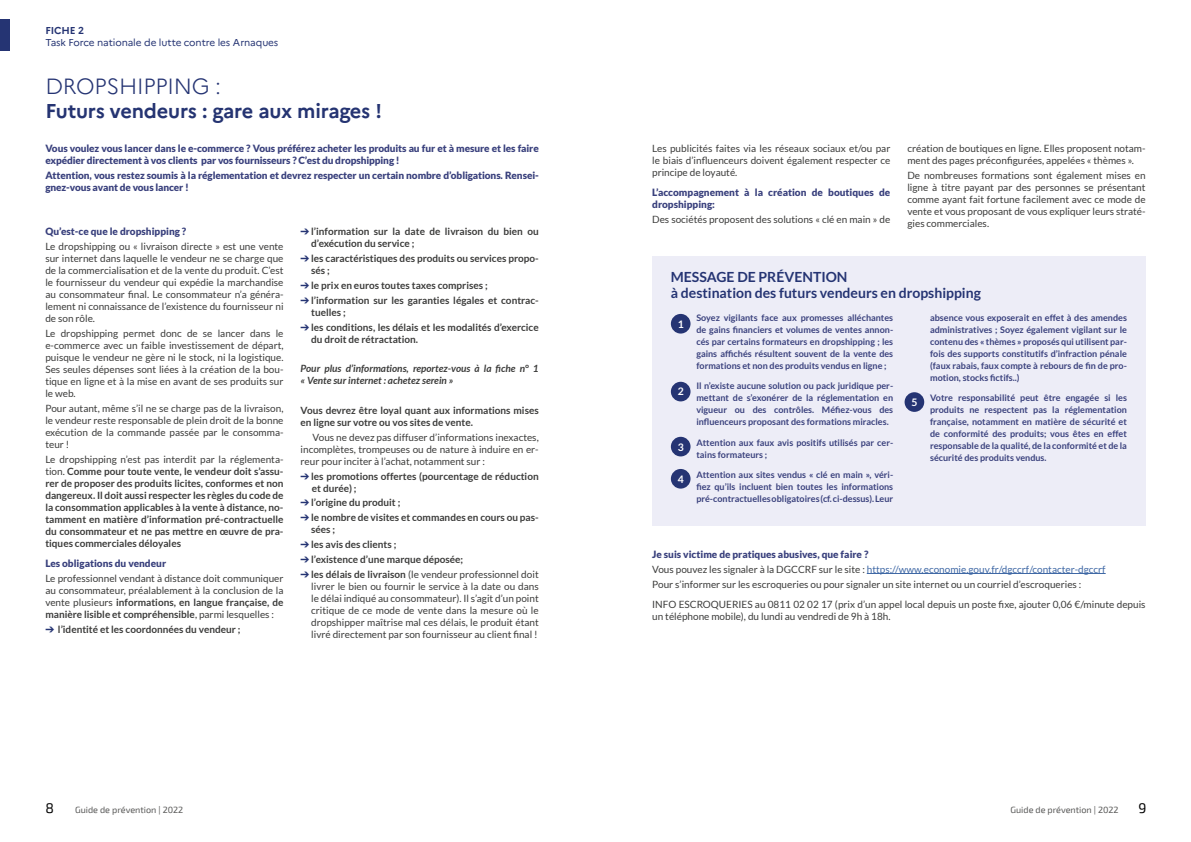
<style>
.page{position:relative;width:1191px;height:842px;background:#fff}
.page>*{position:absolute;margin:0;border:0;box-sizing:border-box;transform-origin:0 0}
.t1{font:300 22px "Marianne";letter-spacing:-.01em;color:#253473}
.t2{font:700 20px "Marianne";letter-spacing:-.01em;color:#253472}
.t3{font:700 14px/16px "Lato";color:#253473}
.t4{font:14px "Exo 2";color:#000}
.t5{font:700 10.4px "Lato";color:#fff}
.t6{font:10px/12px "Lato";color:#3c3c3b;text-align:justify}
.t7{font:700 10px/12px "Lato";color:#3c3c3b}
.t8{font:900 10px/12px "Lato";letter-spacing:-.01em;color:#3a417d}
.t9{font:italic 700 10px/12px "Lato";color:#3c3c3b}
.t10{font:10px "Marianne";letter-spacing:-.01em;color:#253473}
.t11{font:700 10px "Marianne";letter-spacing:-.01em;color:#253473}
.t12{font:700 9px/12px "Lato";color:#3a417d;text-align:justify}
.t13{font:9px "Exo 2";color:#575756}
.s1{font-weight:400}
.s2{font-weight:700}
.s3{color:#253473}
.s4{font-weight:900;color:#3a417d}
.s5{color:#3f68a5}
</style>
<div class="page">
<div style="left:652px;top:257px;width:493px;height:269px;background:#ededf7"></div>
<div style="left:671px;top:314px;width:19px;height:20px;background:#253473;border-radius:50%"></div>
<div style="left:671px;top:382px;width:19px;height:19px;background:#253473;border-radius:50%"></div>
<div style="left:671px;top:437px;width:19px;height:19px;background:#253473;border-radius:50%"></div>
<div style="left:671px;top:469px;width:19px;height:20px;background:#253473;border-radius:50%"></div>
<div style="left:904px;top:392px;width:20px;height:20px;background:#253473;border-radius:50%"></div>
<hr style="left:866px;top:573px;width:239px;height:1px;background:#3f68a5">
<div style="left:0;top:20px;width:10px;height:31px;background:#253473"></div>
<p class="t11" style="left:45px;top:24px;width:40px">FICHE 2</p>
<p class="t10" style="left:45px;top:36px;width:234px">Task Force nationale de lutte contre les Arnaques</p>
<h1 class="t1" style="left:45px;top:72px;width:177px">DROPSHIPPING :</h1>
<h2 class="t2" style="left:45px;top:98px;width:338px">Futurs vendeurs : gare aux mirages !</h2>
<p class="t8" style="left:45px;top:142px;width:495px">Vous voulez vous lancer dans le e-commerce ? Vous préférez acheter les produits au fur et à mesure et les faire expédier directement à vos clients par vos fournisseurs ? C’est du dropshipping !</p>
<p class="t8" style="left:45px;top:169px;width:495px">Attention, vous restez soumis à la réglementation et devrez respecter un certain nombre d’obligations. Rensei&shy;gnez-vous avant de vous lancer !</p>
<p class="t8" style="left:45px;top:225px;width:142px">Qu’est-ce que le dropshipping ?</p>
<p class="t6" style="left:45px;top:240px;width:240px">Le dropshipping ou « livraison directe » est une vente sur internet dans laquelle le vendeur ne se charge que de la commercialisation et de la vente du produit. C’est le fournisseur du vendeur qui expédie la marchandise au consommateur final. Le consommateur n’a généra&shy;lement ni connaissance de l’existence du fournisseur ni de son rôle.</p>
<p class="t6" style="left:45px;top:327px;width:240px">Le dropshipping permet donc de se lancer dans le e-commerce avec un faible investissement de départ, puisque le vendeur ne gère ni le stock, ni la logistique.<br>Ses seules dépenses sont liées à la création de la bou&shy;tique en ligne et à la mise en avant de ses produits sur le web.</p>
<p class="t6" style="left:45px;top:402px;width:240px">Pour autant, même s’il ne se charge pas de la livraison, le vendeur reste responsable de plein droit de la bonne exécution de la commande passée par le consomma&shy;teur !</p>
<p class="t7" style="left:45px;top:453px;width:240px;text-align:justify"><span class="s1">Le dropshipping n’est pas interdit par la réglementa&shy;tion.</span> Comme pour toute vente, le vendeur doit s’assu&shy;rer de proposer des produits licites, conformes et non dangereux. Il doit aussi respecter les règles du code de la consommation applicables à la vente à distance, no&shy;tamment en matière d’information pré-contractuelle du consommateur et ne pas mettre en œuvre de pra&shy;tiques commerciales déloyales</p>
<p class="t8" style="left:45px;top:557px;width:122px">Les obligations du vendeur</p>
<p class="t6" style="left:45px;top:572px;width:240px">Le professionnel vendant à distance doit communiquer au consommateur, préalablement à la conclusion de la vente plusieurs <span class="s2">informations, en langue française, de manière lisible et compréhensible</span>, parmi lesquelles :</p>
<p class="t7" style="left:45px;top:623px;width:197px"><span class="s3">➔</span> l’identité et les coordonnées du vendeur ;</p>
<p class="t7" style="left:311px;top:225px;width:229px;text-indent:-11px"><span class="s3">➔</span> l’information sur la date de livraison du bien ou d’exécution du service ;</p>
<p class="t7" style="left:311px;top:252px;width:229px;text-indent:-11px"><span class="s3">➔</span> les caractéristiques des produits ou services propo&shy;sés ;</p>
<p class="t7" style="left:300px;top:279px;width:189px"><span class="s3">➔</span> le prix en euros toutes taxes comprises ;</p>
<p class="t7" style="left:311px;top:294px;width:229px;text-indent:-11px"><span class="s3">➔</span> l’information sur les garanties légales et contrac&shy;tuelles ;</p>
<p class="t7" style="left:311px;top:321px;width:229px;text-indent:-11px"><span class="s3">➔</span> les conditions, les délais et les modalités d’exercice du droit de rétractation.</p>
<p class="t9" style="left:300px;top:363px;width:240px">Pour plus d’informations, reportez-vous à la fiche n° 1 « Vente sur internet : achetez serein »</p>
<p class="t7" style="left:300px;top:404px;width:240px">Vous devrez être loyal quant aux informations mises en ligne sur votre ou vos sites de vente.</p>
<p class="t6" style="left:300px;top:431px;width:240px;text-indent:12px">Vous ne devez pas diffuser d’informations inexactes, incomplètes, trompeuses ou de nature à induire en er&shy;reur pour inciter à l’achat, notamment sur :</p>
<p class="t7" style="left:312px;top:470px;width:228px;text-indent:-11px"><span class="s3">➔</span> les promotions offertes (pourcentage de réduction et durée) ;</p>
<p class="t7" style="left:300px;top:497px;width:101px"><span class="s3">➔</span> l’origine du produit ;</p>
<p class="t7" style="left:311px;top:511px;width:229px;text-indent:-11px"><span class="s3">➔</span> le nombre de visites et commandes en cours ou pas&shy;sées ;</p>
<p class="t7" style="left:300px;top:538px;width:97px"><span class="s3">➔</span> les avis des clients ;</p>
<p class="t7" style="left:300px;top:553px;width:164px"><span class="s3">➔</span> l’existence d’une marque déposée;</p>
<p class="t6" style="left:311px;top:568px;width:229px;text-indent:-11px"><span class="s3">➔</span> <span class="s2">les délais de livraison</span> (le vendeur professionnel doit livrer le bien ou fournir le service à la date ou dans le délai indiqué au consommateur). Il s’agit d’un point critique de ce mode de vente dans la mesure où le dropshipper maîtrise mal ces délais, le produit étant livré directement par son fournisseur au client final !</p>
<p class="t6" style="left:652px;top:142px;width:240px">Les publicités faites via les réseaux sociaux et/ou par le biais d’influenceurs doivent également respecter ce principe de loyauté.</p>
<p class="t8" style="left:652px;top:187px;width:240px">L’accompagnement à la création de boutiques de dropshipping:</p>
<p class="t6" style="left:652px;top:214px;width:240px">Des sociétés proposent des solutions « clé en main » de</p>
<p class="t6" style="left:907px;top:142px;width:240px">création de boutiques en ligne. Elles proposent notam&shy;ment des pages préconfigurées, appelées « thèmes ».</p>
<p class="t6" style="left:907px;top:169px;width:240px">De nombreuses formations sont également mises en ligne à titre payant par des personnes se présentant comme ayant fait fortune facilement avec ce mode de vente et vous proposant de vous expliquer leurs straté&shy;gies commerciales.</p>
<h3 class="t3" style="left:671px;top:269px;width:311px">MESSAGE DE PRÉVENTION<br>à destination des futurs vendeurs en dropshipping</h3>
<p class="t5" style="left:677px;top:318px;width:8px">1</p>
<p class="t12" style="left:930px;top:311px;width:198px">absence vous exposerait en effet à des amendes administratives ; Soyez également vigilant sur le contenu des « thèmes » proposés qui utilisent par&shy;fois des supports constitutifs d’infraction pénale (faux rabais, faux compte à rebours de fin de pro&shy;motion, stocks fictifs..)</p>
<p class="t12" style="left:930px;top:392px;width:198px">Votre responsabilité peut être engagée si les produits ne respectent pas la réglementation française, notamment en matière de sécurité et de conformité des produits; vous êtes en effet responsable de la qualité, de la conformité et de la sécurité des produits vendus.</p>
<p class="t12" style="left:696px;top:312px;width:198px">Soyez vigilants face aux promesses alléchantes de gains financiers et volumes de ventes annon&shy;cés par certains formateurs en dropshipping ; les gains affichés résultent souvent de la vente des formations et non des produits vendus en ligne ;</p>
<p class="t12" style="left:696px;top:380px;width:198px">Il n’existe aucune solution ou pack juridique per&shy;mettant de s’exonérer de la réglementation en vigueur ou des contrôles. Méfiez-vous des influenceurs proposant des formations miracles.</p>
<p class="t12" style="left:696px;top:436px;width:198px">Attention aux faux avis positifs utilisés par cer&shy;tains formateurs ;</p>
<p class="t12" style="left:696px;top:469px;width:198px">Attention aux sites vendus « clé en main », véri&shy;fiez qu’ils incluent bien toutes les informations pré-contractuelles obligatoires (cf. ci-dessus). Leur</p>
<p class="t5" style="left:677px;top:386px;width:8px">2</p>
<p class="t5" style="left:911px;top:396px;width:8px">5</p>
<p class="t5" style="left:677px;top:441px;width:8px">3</p>
<p class="t5" style="left:677px;top:473px;width:8px">4</p>
<p class="t6" style="left:652px;top:547px;width:455px;line-height:14.8px;text-align:left"><span class="s4">Je suis victime de pratiques abusives, que faire ?<br></span>Vous pouvez les signaler à la DGCCRF sur le site : <span class="s5">https://www.economie.gouv.fr/dgccrf/contacter-dgccrf<br></span>Pour s’informer sur les escroqueries ou pour signaler un site internet ou un courriel d’escroqueries :</p>
<p class="t6" style="left:652px;top:598px;width:495px">INFO ESCROQUERIES au 0811 02 02 17 (prix d’un appel local depuis un poste fixe, ajouter 0,06 €/minute depuis un téléphone mobile), du lundi au vendredi de 9h à 18h.</p>
<h3 class="t4" style="left:45px;top:800px;width:10px">8</h3>
<p class="t13" style="left:75px;top:804px;width:110px">Guide de prévention | 2022</p>
<p class="t13" style="left:1010px;top:804px;width:110px">Guide de prévention | 2022</p>
<h3 class="t4" style="left:1138px;top:800px;width:10px">9</h3>
</div>
